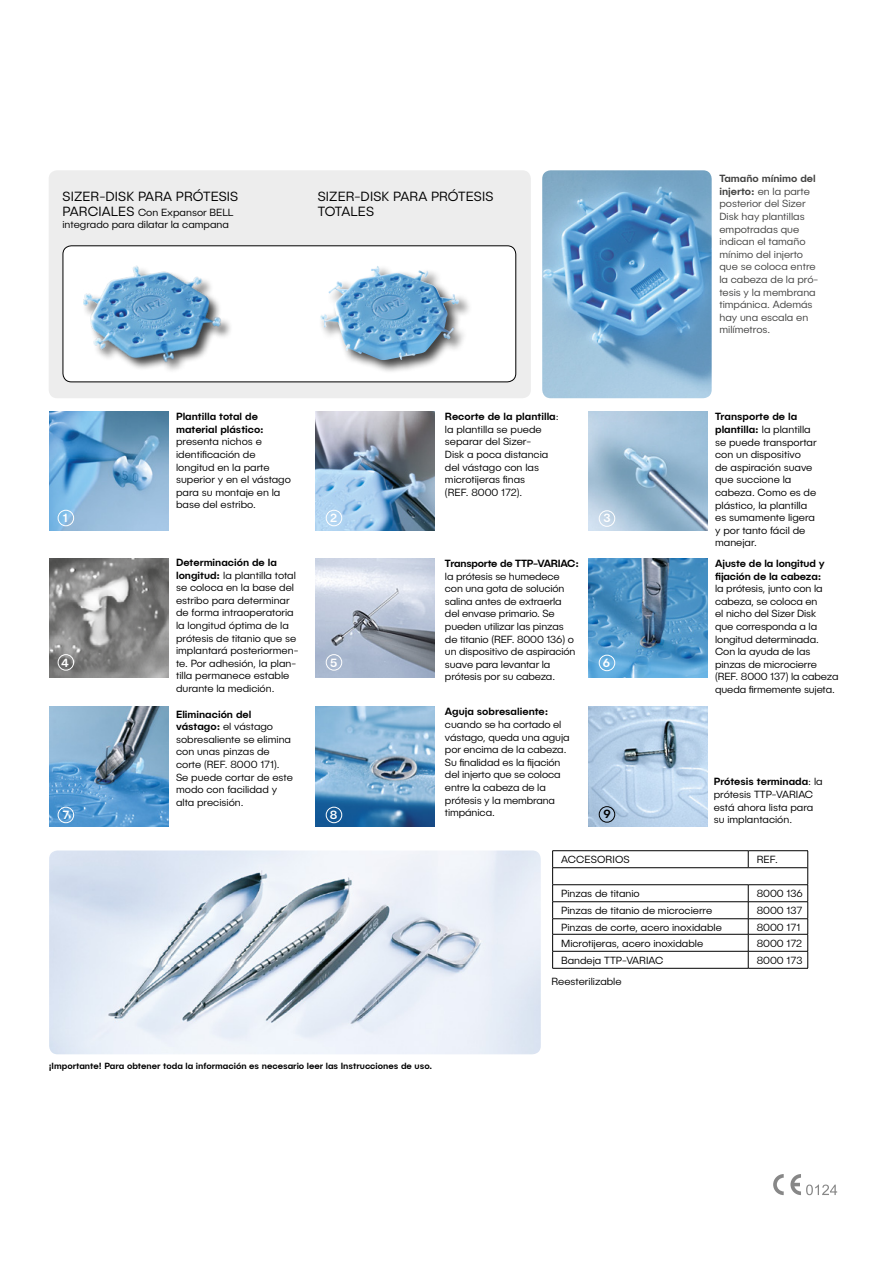
<style>
.page{position:relative;width:893px;height:1263px;background:#fff}
.page>*{position:absolute;margin:0;border:0;box-sizing:border-box;transform-origin:0 0}
.t1{font:300 13.5px/15px "Publica Sans";letter-spacing:.01em;color:#000}
.t2{font:500 12px "Publica Sans";color:#fff}
.t3{font:500 12px "Publica Sans";color:#000}
.t4{font:300 10.5px/12.6px "Publica Sans";color:#000}
.t5{font:300 10.5px/12.6px "Publica Sans";color:#424241}
.t6{font:500 10.5px/12.6px "Publica Sans";letter-spacing:-.01em;color:#000}
.t7{font:500 9px "Publica Sans";color:#000}
.s1{font-size:13.5px}
.s2{font-weight:500}
</style>
<div class="page">
<img style="left:49px;top:707px;width:119px;height:119px">
<img style="left:49px;top:559px;width:119px;height:118px">
<img style="left:49px;top:412px;width:119px;height:119px">
<div style="left:58px;top:510px;width:16px;height:16px;border:1px solid #fff;border-radius:50%"></div>
<div style="left:58px;top:654px;width:16px;height:16px;border:1px solid #fff;border-radius:50%"></div>
<div style="left:58px;top:807px;width:16px;height:16px;border:1px solid #fff;border-radius:50%"></div>
<svg style="left:773px;top:1174px;width:11px;height:21px"></svg>
<svg style="left:790px;top:1174px;width:47px;height:21px"></svg>
<div style="left:49px;top:170px;width:482px;height:228px;background:#ededed;border-radius:9px"></div>
<img style="left:315px;top:412px;width:120px;height:119px">
<img style="left:315px;top:559px;width:120px;height:119px">
<img style="left:315px;top:707px;width:120px;height:119px">
<img style="left:588px;top:412px;width:119px;height:119px">
<img style="left:588px;top:559px;width:119px;height:119px">
<img style="left:588px;top:707px;width:119px;height:119px">
<hr style="left:552px;top:850px;width:196px;height:1px;background:#000">
<hr style="left:748px;top:850px;width:60px;height:1px;background:#000">
<hr style="left:553px;top:867px;width:195px;height:1px;background:#000">
<hr style="left:748px;top:867px;width:59px;height:1px;background:#000">
<svg style="left:748px;top:851px;width:1px;height:16px"></svg>
<svg style="left:552px;top:851px;width:1px;height:117px"></svg>
<svg style="left:748px;top:885px;width:1px;height:83px"></svg>
<svg style="left:807px;top:851px;width:1px;height:117px"></svg>
<hr style="left:552px;top:884px;width:196px;height:1px;background:#000">
<hr style="left:748px;top:884px;width:60px;height:1px;background:#000">
<hr style="left:552px;top:901px;width:196px;height:1px;background:#000">
<hr style="left:748px;top:901px;width:60px;height:1px;background:#000">
<hr style="left:552px;top:918px;width:196px;height:1px;background:#000">
<hr style="left:748px;top:918px;width:60px;height:1px;background:#000">
<hr style="left:552px;top:934px;width:196px;height:1px;background:#000">
<hr style="left:748px;top:934px;width:60px;height:1px;background:#000">
<hr style="left:552px;top:951px;width:196px;height:1px;background:#000">
<hr style="left:748px;top:951px;width:60px;height:1px;background:#000">
<hr style="left:552px;top:968px;width:196px;height:1px;background:#000">
<hr style="left:748px;top:968px;width:60px;height:1px;background:#000">
<div style="left:599px;top:806px;width:16px;height:16px;border:1px solid #000;border-radius:50%"></div>
<div style="left:326px;top:510px;width:16px;height:16px;border:1px solid #fff;border-radius:50%"></div>
<div style="left:326px;top:654px;width:16px;height:16px;border:1px solid #fff;border-radius:50%"></div>
<div style="left:326px;top:807px;width:16px;height:16px;border:1px solid #fff;border-radius:50%"></div>
<div style="left:599px;top:510px;width:16px;height:17px;border:1px solid #fff;border-radius:50%"></div>
<div style="left:599px;top:655px;width:16px;height:16px;border:1px solid #fff;border-radius:50%"></div>
<img style="left:542px;top:170px;width:170px;height:228px">
<img style="left:49px;top:850px;width:492px;height:204px">
<div style="left:63px;top:246px;width:453px;height:136px;background:#fff;border-radius:9px"></div>
<div style="left:63px;top:246px;width:453px;height:136px;border:1px solid #000;border-radius:9px"></div>
<img style="left:83px;top:266px;width:148px;height:104px">
<div style="left:318px;top:264px;width:155px;height:110px;background:#000;opacity:.75"></div>
<img style="left:320px;top:266px;width:80px;height:94px">
<p class="t1" style="left:63px;top:189px;width:177px">SIZER-DISK PARA PRÓTESIS</p>
<p class="t4" style="left:62px;top:206px;width:173px;line-height:12px"><span class="s1">PARCIALES</span> Con Expansor BELL integrado para dilatar la campana</p>
<p class="t1" style="left:318px;top:189px;width:177px">SIZER-DISK PARA PRÓTESIS<br>TOTALES</p>
<p class="t5" style="left:719px;top:172px;width:100px"><span class="s2">Tamaño mínimo del injerto:</span> en la parte posterior del Sizer<br>Disk hay plantillas empotradas que indican el tamaño mínimo del injerto que se coloca entre la cabeza de la pró&shy;tesis y la membrana timpánica. Además hay una escala en milímetros.</p>
<p class="t6" style="left:176px;top:410px;width:89px">Plantilla total de material plástico:</p>
<p class="t4" style="left:176px;top:435px;width:116px">presenta nichos e identificación de longitud en la parte superior y en el vástago para su montaje en la base del estribo.</p>
<p class="t2" style="left:63px;top:510px;width:6px">1</p>
<p class="t2" style="left:330px;top:510px;width:9px">2</p>
<p class="t2" style="left:61px;top:655px;width:9px">4</p>
<p class="t4" style="left:176px;top:556px;width:124px"><span class="s2">Determinación de la longitud:</span> la plantilla total se coloca en la base del estribo para determinar de forma intraoperatoria la longitud óptima de la prótesis de titanio que se implantará posteriormen&shy;te. Por adhesión, la plan&shy;tilla permanece estable durante la medición.</p>
<p class="t4" style="left:176px;top:707px;width:118px"><span class="s2">Eliminación del vástago:</span> el vástago sobresaliente se elimina con unas pinzas de corte (REF. 8000 171).<br>Se puede cortar de este modo con facilidad y alta precisión.</p>
<p class="t2" style="left:330px;top:655px;width:9px">5</p>
<p class="t2" style="left:63px;top:807px;width:8px">7</p>
<p class="t2" style="left:330px;top:807px;width:9px">8</p>
<p class="t4" style="left:445px;top:410px;width:115px"><span class="s2">Recorte de la plantilla</span>: la plantilla se puede separar del Sizer-<br>Disk a poca distancia del vástago con las microtijeras finas<br>(REF. 8000 172).</p>
<p class="t4" style="left:715px;top:410px;width:103px"><span class="s2">Transporte de la plantilla:</span> la plantilla se puede transportar con un dispositivo<br>de aspiración suave que succione la cabeza. Como es de plástico, la plantilla es sumamente ligera y por tanto fácil de manejar.</p>
<p class="t6" style="left:715px;top:557px;width:111px">Ajuste de la longitud y fijación de la cabeza:</p>
<p class="t4" style="left:715px;top:582px;width:125px">la prótesis, junto con la cabeza, se coloca en<br>el nicho del Sizer Disk<br>que corresponda a la longitud determinada.<br>Con la ayuda de las pinzas de microcierre (REF. 8000 137) la cabeza queda firmemente sujeta.</p>
<p class="t2" style="left:604px;top:510px;width:9px">3</p>
<p class="t6" style="left:445px;top:557px;width:135px">Transporte de TTP-VARIAC:</p>
<p class="t4" style="left:445px;top:569px;width:132px">la prótesis se humedece con una gota de solución salina antes de extraerla del envase primario. Se pueden utilizar las pinzas de titanio (REF. 8000 136) o un dispositivo de aspiración suave para levantar la prótesis por su cabeza.</p>
<p class="t6" style="left:445px;top:705px;width:105px">Aguja sobresaliente:</p>
<p class="t4" style="left:445px;top:718px;width:126px">cuando se ha cortado el vástago, queda una aguja por encima de la cabeza.<br>Su finalidad es la fijación del injerto que se coloca entre la cabeza de la prótesis y la membrana timpánica.</p>
<p class="t4" style="left:561px;top:852px;width:70px">ACCESORIOS</p>
<p class="t4" style="left:757px;top:852px;width:23px">REF.</p>
<p class="t4" style="left:561px;top:886px;width:80px">Pinzas de titanio</p>
<p class="t4" style="left:757px;top:886px;width:48px">8000 136</p>
<p class="t4" style="left:561px;top:903px;width:153px">Pinzas de titanio de microcierre</p>
<p class="t4" style="left:757px;top:903px;width:47px">8000 137</p>
<p class="t4" style="left:561px;top:920px;width:162px">Pinzas de corte, acero inoxidable</p>
<p class="t4" style="left:757px;top:920px;width:45px">8000 171</p>
<p class="t4" style="left:561px;top:937px;width:144px">Microtijeras, acero inoxidable</p>
<p class="t4" style="left:757px;top:937px;width:47px">8000 172</p>
<p class="t4" style="left:561px;top:954px;width:104px">Bandeja TTP-VARIAC</p>
<p class="t4" style="left:757px;top:954px;width:47px">8000 173</p>
<p class="t2" style="left:603px;top:655px;width:9px">6</p>
<p class="t4" style="left:714px;top:775px;width:110px"><span class="s2">Prótesis terminada</span>: la prótesis TTP-VARIAC está ahora lista para su implantación.</p>
<p class="t3" style="left:604px;top:806px;width:9px">9</p>
<p class="t4" style="left:551px;top:975px;width:72px">Reesterilizable</p>
<p class="t7" style="left:49px;top:1060px;width:385px">¡Importante! Para obtener toda la información es necesario leer las Instrucciones de uso.</p>
</div>
